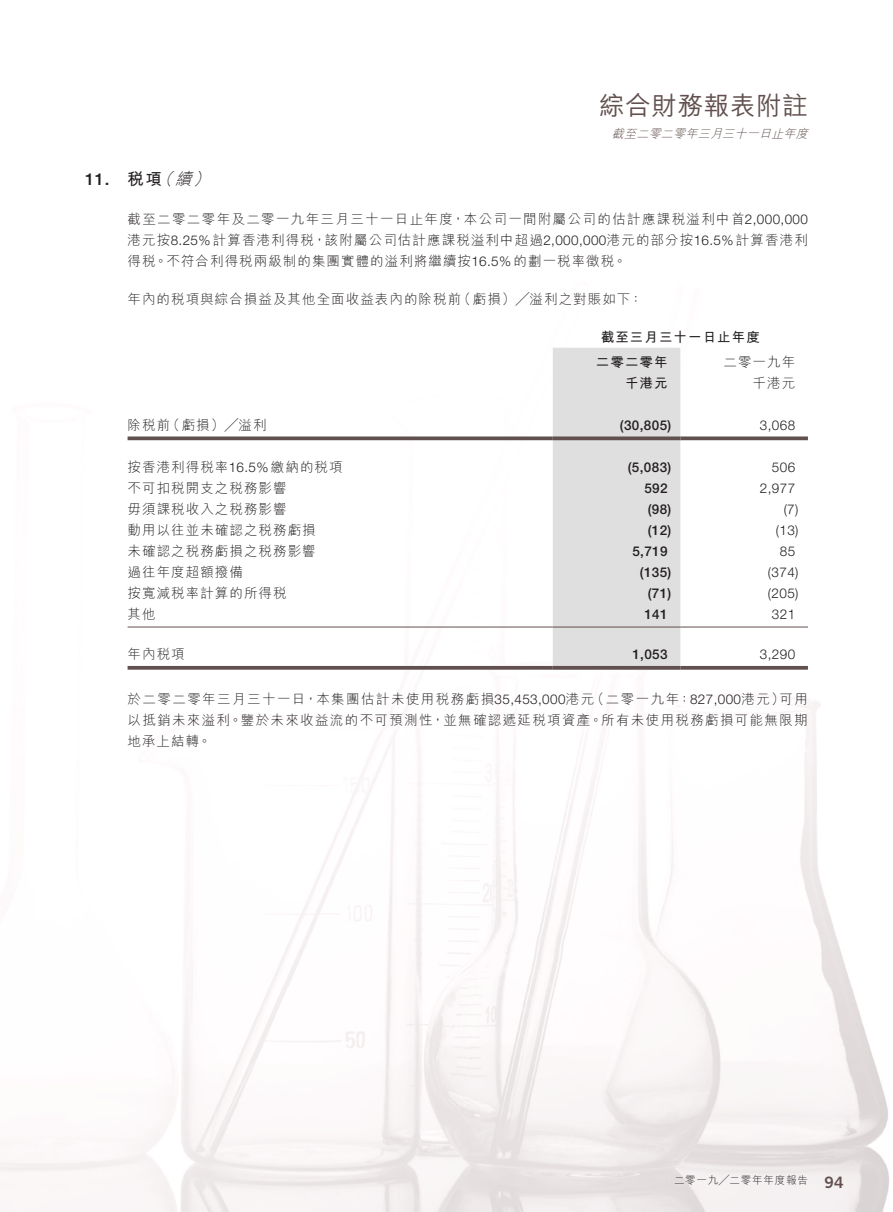
<style>
.page{position:relative;width:893px;height:1212px;background:#fff}
.page>*{position:absolute;margin:0;border:0;box-sizing:border-box;transform-origin:0 0}
.t1{font:500 25.5px "M Hei HK";letter-spacing:.025em;color:#61504e}
.t2{font:500 16.5px "Helvetica Neue LT Std";color:#231f20}
.t3{font:15.75px "Trade Gothic LT Std Bd 2";color:#61504e}
.t4{font:300 13.5px/21px "M Hei HK";letter-spacing:.08em;color:#231f20;text-align:justify}
.t5{font:500 13.5px "Helvetica Neue LT Std";letter-spacing:.03em;color:#231f20}
.t6{font:300 13.5px "Helvetica Neue LT Std";letter-spacing:.03em;color:#231f20}
.t7{font:700 13.5px/25.2px "M Hei HK";letter-spacing:.08em;color:#231f20}
.t8{font:italic 300 12px "M Hei HK";color:#61504e}
.t9{font:300 10.5px "M Hei HK";letter-spacing:.08em;color:#231f20}
.s1{font-family:"M Hei HK";font-weight:700}
.s2{font-family:"M Hei HK";font-weight:300;font-style:italic}
.s3{font-family:"Helvetica Neue LT Std"}
</style>
<div class="page">
<img style="left:0;top:347px;width:889px;height:865px">
<div style="left:553px;top:348px;width:127px;height:318px;background:#e0dfdf"></div>
<svg style="left:128px;top:436px;width:425px;height:4px;background:#746563"></svg>
<svg style="left:553px;top:436px;width:127px;height:4px"></svg>
<svg style="left:680px;top:436px;width:128px;height:4px"></svg>
<hr style="left:128px;top:627px;width:425px;height:1px;background:#61504e">
<hr style="left:553px;top:627px;width:127px;height:1px;background:#61504e">
<hr style="left:680px;top:627px;width:128px;height:1px;background:#61504e">
<svg style="left:128px;top:666px;width:425px;height:4px;background:#6c5d5b"></svg>
<svg style="left:553px;top:666px;width:127px;height:4px"></svg>
<svg style="left:680px;top:666px;width:128px;height:4px"></svg>
<h1 class="t1" style="left:599px;top:87px;width:210px">綜合財務報表附註</h1>
<p class="t8" style="left:612px;top:127px;width:201px">截至二零二零年三月三十一日止年度</p>
<p class="t2" style="left:85px;top:169px;width:130px">11. <span class="s1">稅項</span><span class="s2">（續）</span></p>
<p class="t4" style="left:128px;top:208px;width:682px">截至二零二零年及二零一九年三月三十一日止年度，本公司一間附屬公司的估計應課稅溢利中首<span class="s3">2,000,000</span>港元按<span class="s3">8.25%</span>計算香港利得稅，該附屬公司估計應課稅溢利中超過<span class="s3">2,000,000</span>港元的部分按<span class="s3">16.5%</span>計算香港利得稅。不符合利得稅兩級制的集團實體的溢利將繼續按<span class="s3">16.5%</span>的劃一稅率徵稅。</p>
<p class="t4" style="left:128px;top:288px;width:517px">年內的稅項與綜合損益及其他全面收益表內的除稅前（虧損）╱溢利之對賬如下：</p>
<p class="t7" style="left:596px;top:323px;width:165px;text-indent:5px">截至三月三十一日止年度二零二零年</p>
<p class="t4" style="left:723px;top:351px;width:73px">二零一九年</p>
<p class="t7" style="left:625px;top:369px;width:44px">千港元</p>
<p class="t4" style="left:753px;top:372px;width:44px">千港元</p>
<p class="t4" style="left:128px;top:414px;width:141px">除稅前（虧損）╱溢利</p>
<p class="t5" style="left:620px;top:417px;width:53px">(30,805)</p>
<p class="t6" style="left:760px;top:417px;width:37px">3,068</p>
<p class="t4" style="left:128px;top:457px;width:217px">按香港利得稅率<span class="s3">16.5%</span>繳納的稅項</p>
<p class="t5" style="left:628px;top:459px;width:45px">(5,083)</p>
<p class="t6" style="left:772px;top:459px;width:25px">506</p>
<p class="t4" style="left:128px;top:478px;width:161px">不可扣稅開支之稅務影響</p>
<p class="t5" style="left:644px;top:480px;width:25px">592</p>
<p class="t6" style="left:760px;top:480px;width:37px">2,977</p>
<p class="t4" style="left:128px;top:499px;width:161px">毋須課稅收入之稅務影響</p>
<p class="t5" style="left:648px;top:501px;width:25px">(98)</p>
<p class="t6" style="left:784px;top:501px;width:16px">(7)</p>
<p class="t4" style="left:128px;top:520px;width:190px">動用以往並未確認之稅務虧損</p>
<p class="t5" style="left:648px;top:522px;width:25px">(12)</p>
<p class="t6" style="left:776px;top:522px;width:24px">(13)</p>
<p class="t4" style="left:128px;top:541px;width:190px">未確認之稅務虧損之稅務影響</p>
<p class="t5" style="left:632px;top:543px;width:37px">5,719</p>
<p class="t6" style="left:780px;top:543px;width:17px">85</p>
<p class="t4" style="left:128px;top:562px;width:117px">過往年度超額撥備</p>
<p class="t5" style="left:640px;top:564px;width:33px">(135)</p>
<p class="t6" style="left:768px;top:564px;width:32px">(374)</p>
<p class="t4" style="left:128px;top:583px;width:161px">按寬減稅率計算的所得稅</p>
<p class="t5" style="left:648px;top:585px;width:25px">(71)</p>
<p class="t6" style="left:768px;top:585px;width:32px">(205)</p>
<p class="t4" style="left:128px;top:604px;width:30px">其他</p>
<p class="t5" style="left:644px;top:606px;width:25px">141</p>
<p class="t6" style="left:772px;top:606px;width:25px">321</p>
<p class="t4" style="left:128px;top:644px;width:59px">年內稅項</p>
<p class="t5" style="left:632px;top:647px;width:37px">1,053</p>
<p class="t6" style="left:760px;top:646px;width:37px">3,290</p>
<p class="t4" style="left:128px;top:689px;width:682px">於二零二零年三月三十一日，本集團估計未使用稅務虧損<span class="s3">35,453,000</span>港元（二零一九年：<span class="s3">827,000</span>港元）可用以抵銷未來溢利。鑒於未來收益流的不可預測性，並無確認遞延稅項資產。所有未使用稅務虧損可能無限期地承上結轉。</p>
<p class="t9" style="left:674px;top:1175px;width:135px">二零一九╱二零年年度報告</p>
<p class="t3" style="left:825px;top:1172px;width:21px">94</p>
</div>
